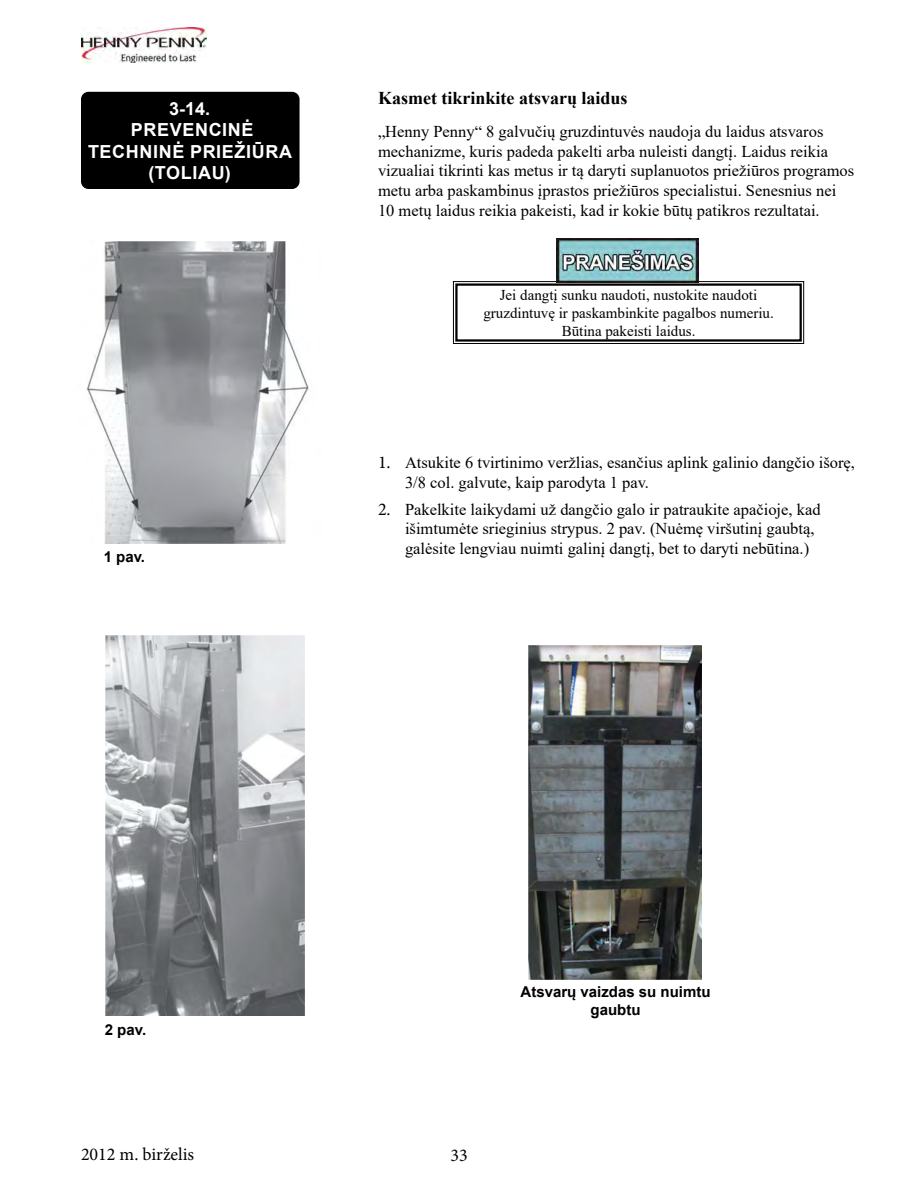
<style>
.page{position:relative;width:918px;height:1188px;background:#fff}
.page>*{position:absolute;margin:0;border:0;box-sizing:border-box;transform-origin:0 0}
.t1{font:700 18px/21.6px "Arial";letter-spacing:.035em;color:#fff;text-align:center}
.t2{font:700 18px "Times New Roman";color:#000}
.t3{font:18px "Minion Pro";color:#000}
.t4{font:16.5px/19.8px "Times New Roman";color:#000}
.t5{font:15px/18px "Times New Roman";color:#000;text-align:center}
.t6{font:700 15px/18px "Arial";color:#000;text-align:center}
.s1{font-family:"Minion Pro";font-size:18px}
</style>
<div class="page">
<img style="left:81px;top:27px;width:126px;height:36px">
<div style="left:81px;top:92px;width:219px;height:97px;background:#000;border-radius:8px"></div>
<svg style="left:453px;top:281px;width:351px;height:63px"></svg>
<div style="left:455px;top:283px;width:347px;height:59px;border:2px solid #000"></div>
<img style="left:556px;top:239px;width:142px;height:44px">
<img style="left:86px;top:242px;width:223px;height:302px">
<img style="left:106px;top:635px;width:198px;height:381px">
<img style="left:528px;top:646px;width:173px;height:334px">
<p class="t1" style="left:88px;top:98px;width:206px">3-14.<br>PREVENCINĖ<br>TECHNINĖ PRIEŽIŪRA (TOLIAU)</p>
<p class="t6" style="left:104px;top:548px;width:43px">1 pav.</p>
<p class="t2" style="left:378px;top:85px;width:251px">Kasmet tikrinkite atsvarų laidus</p>
<p class="t4" style="left:378px;top:121px;width:478px">„Henny Penny“ 8 galvučių gruzdintuvės naudoja du laidus atsvaros mechanizme, kuris padeda pakelti arba nuleisti dangtį. Laidus reikia vizualiai tikrinti kas metus ir tą daryti suplanuotos priežiūros programos metu arba paskambinus įprastos priežiūros specialistui. Senesnius nei 10 metų laidus reikia pakeisti, kad ir kokie būtų patikros rezultatai.</p>
<p class="t5" style="left:483px;top:285px;width:292px">Jei dangtį sunku naudoti, nustokite naudoti gruzdintuvę ir paskambinkite pagalbos numeriu.<br>Būtina pakeisti laidus.</p>
<p class="t4" style="left:405px;top:452px;width:452px;text-indent:-27px"><span class="s1">1.</span> Atsukite 6 tvirtinimo veržlias, esančius aplink galinio dangčio išorę,<br>3/8 col. galvute, kaip parodyta 1 pav.</p>
<p class="t4" style="left:405px;top:499px;width:417px;text-indent:-27px"><span class="s1">2.</span> Pakelkite laikydami už dangčio galo ir patraukite apačioje, kad išimtumėte srieginius strypus. 2 pav. (Nuėmę viršutinį gaubtą, galėsite lengviau nuimti galinį dangtį, bet to daryti nebūtina.)</p>
<p class="t6" style="left:105px;top:1021px;width:43px">2 pav.</p>
<p class="t6" style="left:521px;top:983px;width:192px">Atsvarų vaizdas su nuimtu gaubtu</p>
<p class="t3" style="left:81px;top:1142px;width:115px">2012 m. birželis</p>
<p class="t3" style="left:450px;top:1143px;width:19px">33</p>
</div>
